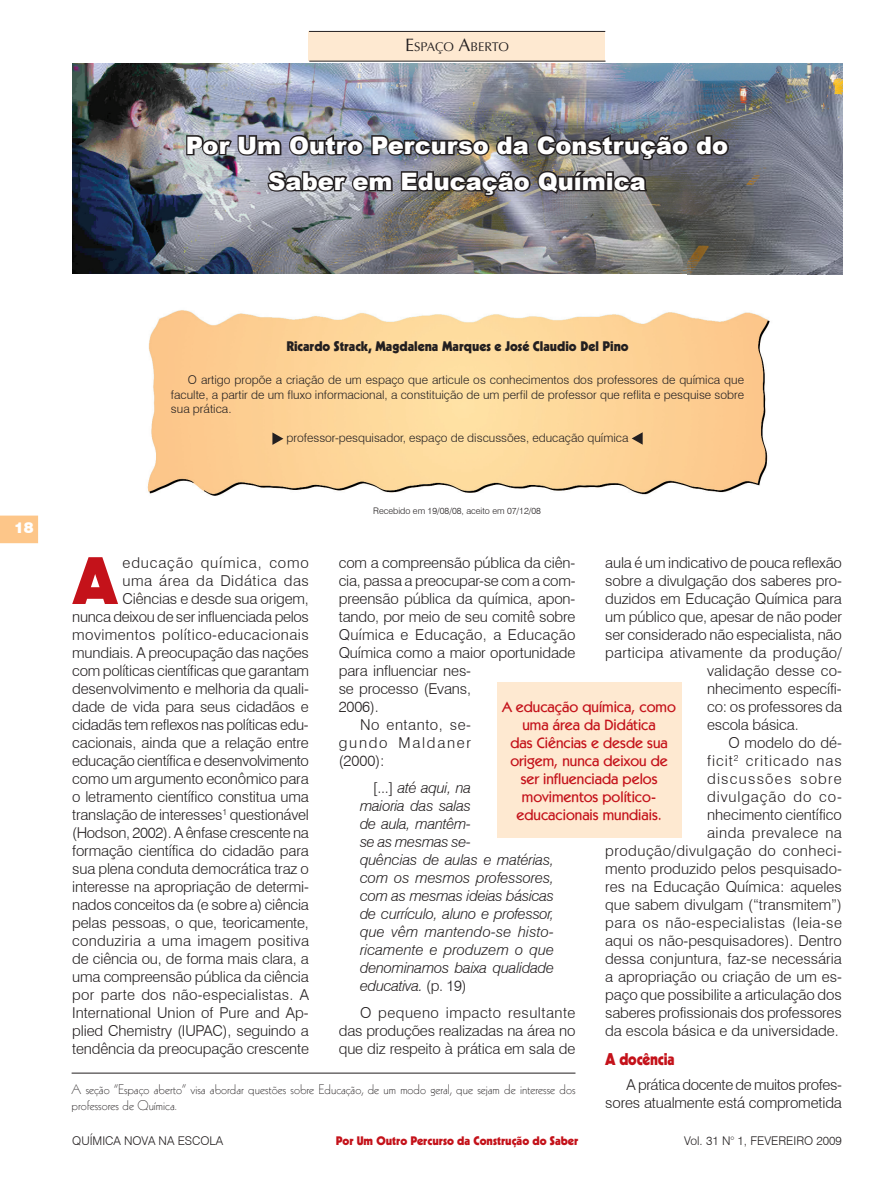
<style>
.page{position:relative;width:893px;height:1191px;background:#fff}
.page>*{position:absolute;margin:0;border:0;box-sizing:border-box;transform-origin:0 0}
.t1{font:900 64.95px "Kabel";color:#c4121a}
.t2{font:900 24px/36px "Arial";color:#fff;text-align:center}
.t3{font:900 16.5px "Kabel";letter-spacing:-.01em;color:#c4121a;scale:.9 1}
.t4{font:300 15px/18px "Swiss 721 BT";letter-spacing:-.01em;color:#231f20;text-align:right}
.t5{font:italic 300 15px/18px "Swiss 721 BT";letter-spacing:-.015em;color:#231f20}
.t6{font:500 15px/18px "Kabel IT Cby BT";color:#c4121a;text-align:center}
.t7{font:300 15px "Swiss 721 BT";letter-spacing:.015em;color:#231f20}
.t8{font:300 15px "Swiss 721 BT";letter-spacing:.03em;color:#231f20}
.t9{font:300 15px "Swiss 721 BT";letter-spacing:.06em;color:#231f20}
.t10{font:300 15px "Swiss 721 BT";letter-spacing:.025em;color:#231f20}
.t11{font:300 15px "Swiss 721 BT";letter-spacing:.08em;color:#231f20}
.t12{font:300 15px "Swiss 721 BT";letter-spacing:.035em;color:#231f20}
.t13{font:300 15px "Swiss 721 BT";letter-spacing:.115em;color:#231f20}
.t14{font:900 15px "Swiss 721 BT";color:#fff}
.t15{font:300 13.5px/16.2px "Kabel";color:#231f20}
.t16{font:900 13.5px "Kabel";color:#231f20}
.t17{font:12.6px "Optima";color:#231f20}
.t18{font:300 12px/14.4px "Swiss 721 BT";color:#231f20;text-align:justify}
.t19{font:900 12px "Kabel";color:#c4121a}
.t20{font:300 9px "Swiss 721 BT";color:#231f20}
.s1{font-size:18px}
.s2{font-style:normal}
</style>
<div class="page">
<svg style="left:0;top:515px;width:38px;height:28px"></svg>
<img style="left:72px;top:63px;width:770px;height:211px">
<img style="left:147px;top:310px;width:623px;height:186px">
<div style="left:309px;top:31px;width:296px;height:30px;background:#fee9d1"></div>
<hr style="left:309px;top:61px;width:296px;height:1px;background:#231f20">
<hr style="left:309px;top:31px;width:296px;height:1px;background:#231f20">
<svg style="left:272px;top:432px;width:11px;height:13px"></svg>
<svg style="left:632px;top:432px;width:11px;height:13px"></svg>
<img style="left:185px;top:132px;width:546px;height:30px">
<svg style="left:266px;top:169px;width:384px;height:29px;background:#656265"></svg>
<div style="left:497px;top:682px;width:185px;height:156px;background:#fee9d1"></div>
<hr style="left:72px;top:1072px;width:503px;height:1px;background:#231f20">
<p class="t17" style="left:405px;top:39px;width:105px"><span class="s1">E</span>SPAÇO <span class="s1">A</span>BERTO</p>
<h2 class="t2" style="left:186px;top:126px;width:544px">Por Um Outro Percurso da Construção do<br>Saber em Educação Química</h2>
<p class="t14" style="left:14px;top:518px;width:21px">18</p>
<p class="t16" style="left:286px;top:337px;width:344px">Ricardo Strack, Magdalena Marques e José Claudio Del Pino</p>
<p class="t18" style="left:171px;top:373px;width:575px;text-indent:17px">O artigo propõe a criação de um espaço que articule os conhecimentos dos professores de química que faculte, a partir de um fluxo informacional, a constituição de um perfil de professor que reflita e pesquise sobre sua prática.</p>
<p class="t18" style="left:287px;top:430px;width:343px">professor-pesquisador, espaço de discussões, educação química</p>
<p class="t20" style="left:373px;top:505px;width:169px">Recebido em 19/08/08, aceito em 07/12/08</p>
<p class="t4" style="left:605px;top:553px;width:238px">aula é um indicativo de pouca reflexão</p>
<p class="t4" style="left:605px;top:571px;width:238px">sobre a divulgação dos saberes pro-</p>
<p class="t4" style="left:605px;top:589px;width:238px">duzidos em Educação Química para</p>
<p class="t4" style="left:605px;top:607px;width:238px">um público que, apesar de não poder</p>
<p class="t4" style="left:605px;top:625px;width:238px">ser considerado não especialista, não</p>
<p class="t7" style="left:605px;top:643px;width:238px">participa ativamente da produção/</p>
<p class="t4" style="left:707px;top:661px;width:136px">validação desse co-</p>
<p class="t4" style="left:707px;top:679px;width:136px">nhecimento específi-</p>
<p class="t4" style="left:707px;top:697px;width:136px">co: os professores da</p>
<p class="t4" style="left:707px;top:715px;width:93px">escola básica.</p>
<p class="t4" style="left:728px;top:733px;width:115px">O modelo do dé-</p>
<p class="t9" style="left:707px;top:751px;width:136px">ficit<sup>2</sup> criticado nas</p>
<p class="t11" style="left:707px;top:769px;width:136px">discussões sobre</p>
<p class="t9" style="left:707px;top:787px;width:136px">divulgação do co-</p>
<p class="t4" style="left:707px;top:805px;width:136px">nhecimento científico</p>
<p class="t8" style="left:707px;top:823px;width:136px">ainda prevalece na</p>
<p class="t8" style="left:605px;top:841px;width:238px">produção/divulgação do conheci-</p>
<p class="t4" style="left:605px;top:859px;width:238px">mento produzido pelos pesquisado-</p>
<p class="t4" style="left:605px;top:877px;width:238px">res na Educação Química: aqueles</p>
<p class="t4" style="left:605px;top:895px;width:238px">que sabem divulgam (“transmitem”)</p>
<p class="t10" style="left:605px;top:913px;width:238px">para os não-especialistas (leia-se</p>
<p class="t4" style="left:605px;top:931px;width:238px">aqui os não-pesquisadores). Dentro</p>
<p class="t4" style="left:605px;top:949px;width:238px">dessa conjuntura, faz-se necessária</p>
<p class="t4" style="left:605px;top:967px;width:238px">a apropriação ou criação de um es-</p>
<p class="t4" style="left:605px;top:985px;width:238px">paço que possibilite a articulação dos</p>
<p class="t4" style="left:605px;top:1003px;width:238px">saberes profissionais dos professores</p>
<p class="t4" style="left:605px;top:1021px;width:235px">da escola básica e da universidade.</p>
<p class="t3" style="left:605px;top:1048px;width:79px">A docência</p>
<p class="t4" style="left:605px;top:1075px;width:238px">A prática docente de muitos profes&shy;sores atualmente está comprometida</p>
<p class="t4" style="left:72px;top:553px;width:238px">educação química, como<br>uma área da Didática das Ciências e desde sua origem,<br>nunca deixou de ser influenciada pelos movimentos político-educacionais mundiais. A preocupação das nações com políticas científicas que garantam desenvolvimento e melhoria da quali&shy;dade de vida para seus cidadãos e cidadãs tem reflexos nas políticas edu&shy;cacionais, ainda que a relação entre educação científica e desenvolvimento como um argumento econômico para o letramento científico constitua uma translação de interesses<sup>1</sup> questionável (Hodson, 2002). A ênfase crescente na formação científica do cidadão para sua plena conduta democrática traz o interesse na apropriação de determi&shy;nados conceitos da (e sobre a) ciência pelas pessoas, o que, teoricamente, conduziria a uma imagem positiva de ciência ou, de forma mais clara, a uma compreensão pública da ciência por parte dos não-especialistas. A International Union of Pure and Ap&shy;plied Chemistry (IUPAC), seguindo a tendência da preocupação crescente</p>
<p class="t4" style="left:339px;top:553px;width:238px">com a compreensão pública da ciên-</p>
<h1 class="t1" style="left:72px;top:540px;width:47px">A</h1>
<p class="t4" style="left:339px;top:571px;width:238px">cia, passa a preocupar-se com a com-</p>
<p class="t4" style="left:339px;top:589px;width:238px">preensão pública da química, apon-</p>
<p class="t4" style="left:339px;top:607px;width:238px">tando, por meio de seu comitê sobre</p>
<p class="t7" style="left:339px;top:625px;width:238px">Química e Educação, a Educação</p>
<p class="t4" style="left:339px;top:643px;width:238px">Química como a maior oportunidade</p>
<p class="t4" style="left:339px;top:661px;width:134px">para influenciar nes-</p>
<p class="t4" style="left:339px;top:679px;width:134px">se processo (Evans,</p>
<p class="t4" style="left:339px;top:697px;width:41px">2006).</p>
<p class="t12" style="left:360px;top:715px;width:113px">No entanto, se-</p>
<p class="t13" style="left:339px;top:733px;width:134px">gundo Maldaner</p>
<p class="t4" style="left:339px;top:751px;width:47px">(2000):</p>
<p class="t5" style="left:360px;top:778px;width:196px;text-indent:13px"><span class="s2">[...]</span> até aqui, na<br>maioria das salas<br>de aula, mantêm-<br>se as mesmas se-<br>quências de aulas e matérias, com os mesmos professores, com as mesmas ideias básicas de currículo, aluno e professor, que vêm mantendo-se histo&shy;ricamente e produzem o que denominamos baixa qualidade educativa. <span class="s2">(p. 19)</span></p>
<p class="t4" style="left:339px;top:1003px;width:238px;text-align:justify;text-indent:21px">O pequeno impacto resultante das produções realizadas na área no que diz respeito à prática em sala de</p>
<p class="t6" style="left:502px;top:697px;width:175px">A educação química, como uma área da Didática<br>das Ciências e desde sua origem, nunca deixou de ser influenciada pelos movimentos político&shy;educacionais mundiais.</p>
<p class="t15" style="left:72px;top:1081px;width:505px">A seção “Espaço aberto” visa abordar questões sobre Educação, de um modo geral, que sejam de interesse dos professores de Química.</p>
<p class="t18" style="left:72px;top:1133px;width:152px">QUÍMICA NOVA NA ESCOLA</p>
<p class="t19" style="left:336px;top:1133px;width:244px">Por Um Outro Percurso da Construção do Saber</p>
<p class="t18" style="left:684px;top:1133px;width:159px">Vol. 31 N° 1, FEVEREIRO 2009</p>
</div>
